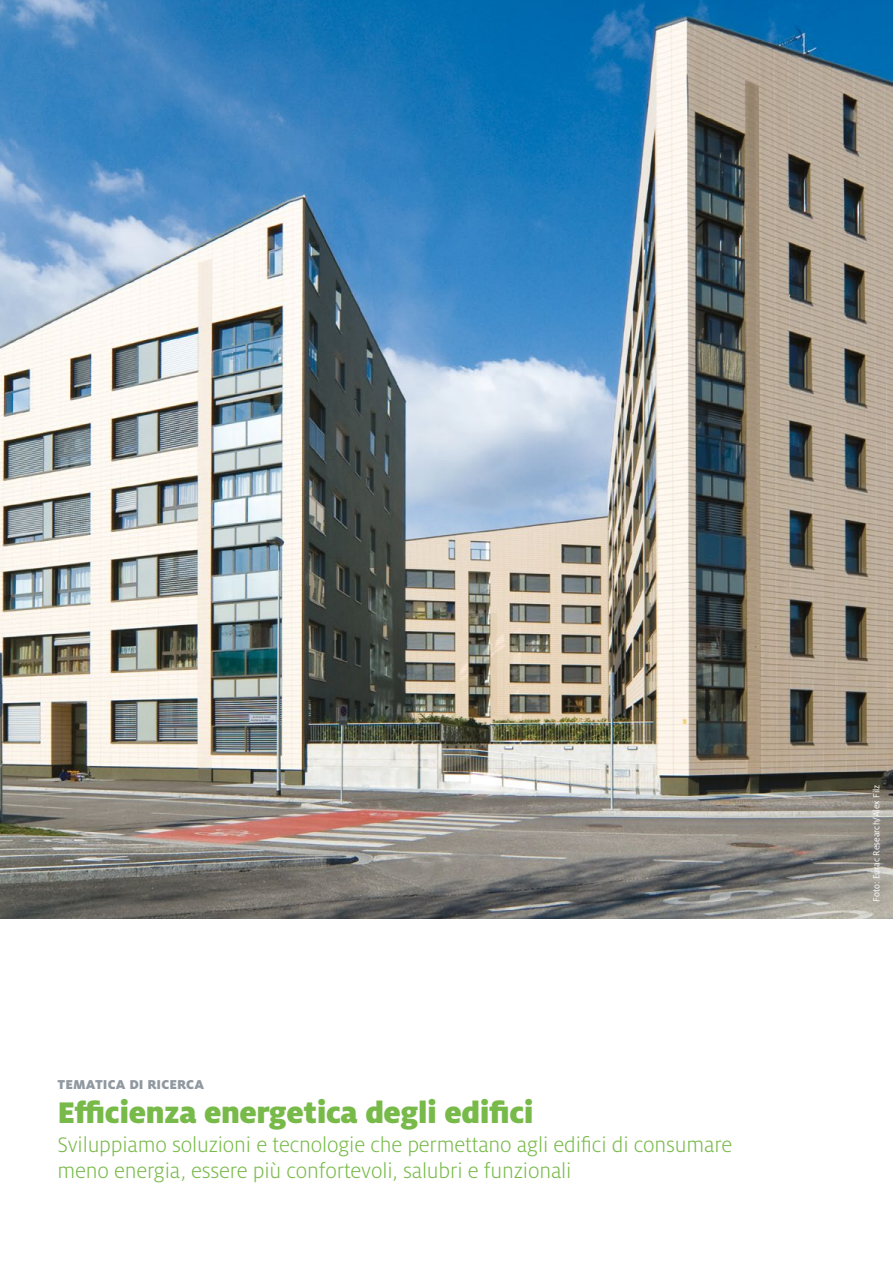
<style>
.page{position:relative;width:893px;height:1263px;background:#fff}
.page>*{position:absolute;margin:0;border:0;box-sizing:border-box;transform-origin:0 0}
.t1{font:900 33px "Milo Pro";letter-spacing:-.015em;color:#78ba49}
.t2{font:300 23.25px/25.5px "Milo Pro";letter-spacing:-.005em;color:#78ba49}
.t3{font:900 14.25px "Milo Pro";letter-spacing:.01em;color:#9098a0}
.t4{font:9.75px "Milo Pro";color:#fff}
</style>
<div class="page">
<img style="left:0;top:0;width:893px;height:918px">
<p class="t3" style="left:57px;top:1076px;width:148px">TEMATICA DI RICERCA</p>
<h1 class="t1" style="left:57px;top:1093px;width:478px">Efficienza energetica degli edifici</h1>
<p class="t2" style="left:57px;top:1132px;width:676px">Sviluppiamo soluzioni e tecnologie che permettano agli edifici di consumare meno energia, essere più confortevoli, salubri e funzionali</p>
<p class="t4" style="left:871px;top:901px;width:118px;rotate:-90deg">Foto: Eurac Research/Alex Filz</p>
</div>
